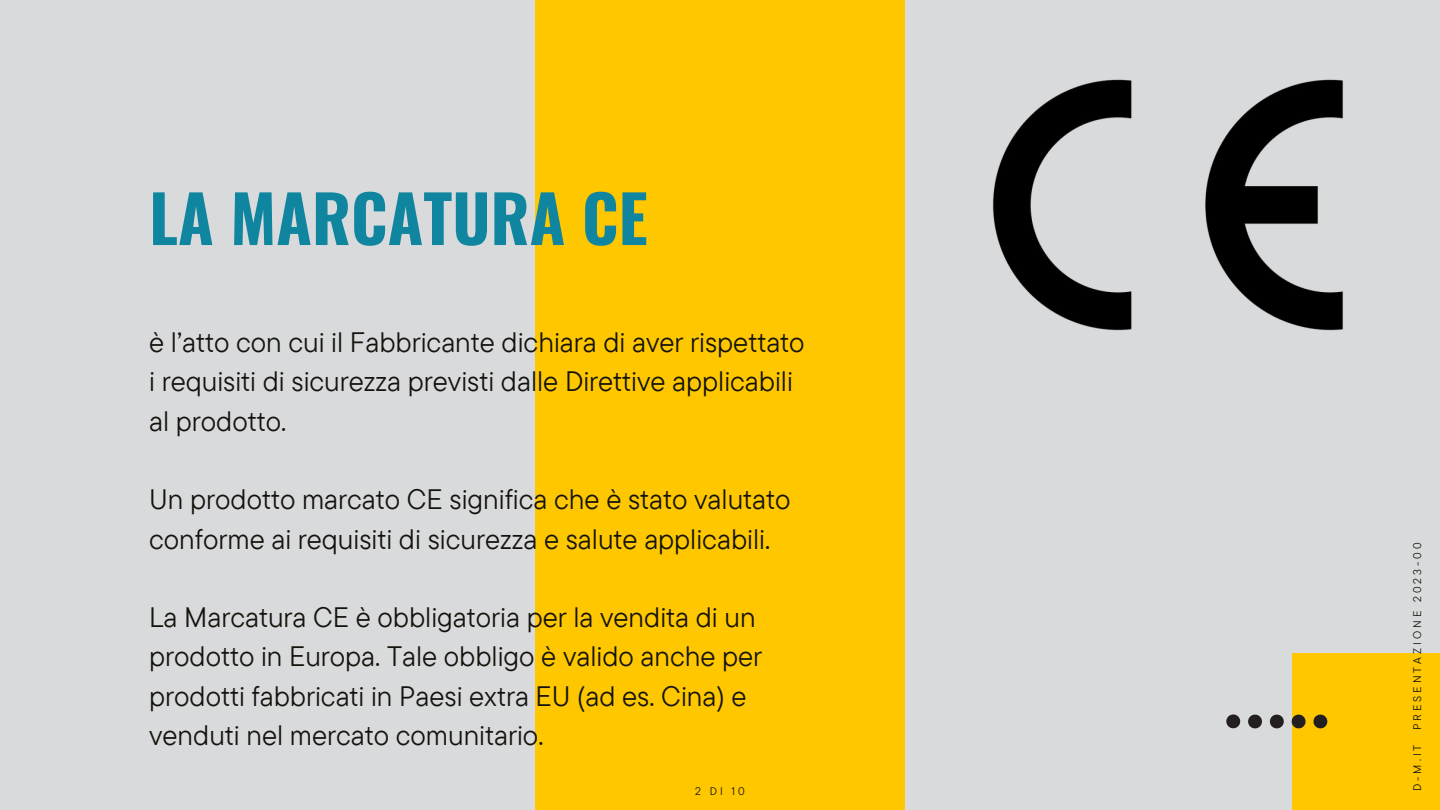
<style>
.page{position:relative;width:1440px;height:810px;background:#d9dadc}
.page>*{position:absolute;margin:0;border:0;box-sizing:border-box;transform-origin:0 0}
.t1{font:700 65px "Oswald";color:#0f859f}
.t2{font:28px/39.3px "TT Commons Pro";color:#14130d}
.t3{font:11.1px "TT Commons Pro";letter-spacing:.27em;color:#14130d}
</style>
<div class="page">
<div style="left:535px;top:0;width:370px;height:810px;background:#ffc700"></div>
<img style="left:992px;top:79px;width:351px;height:252px">
<div style="left:1292px;top:653px;width:148px;height:157px;background:#ffc700"></div>
<svg style="left:1226px;top:714px;width:14px;height:14px"></svg>
<svg style="left:1248px;top:715px;width:14px;height:13px"></svg>
<svg style="left:1270px;top:715px;width:14px;height:13px"></svg>
<svg style="left:1292px;top:715px;width:14px;height:13px"></svg>
<svg style="left:1313px;top:715px;width:14px;height:13px"></svg>
<h1 class="t1" style="left:149px;top:185px;width:500px">LA MARCATURA CE</h1>
<p class="t2" style="left:149px;top:323px;width:657px">è l’atto con cui il Fabbricante dichiara di aver rispettato i requisiti di sicurezza previsti dalle Direttive applicabili al prodotto.</p>
<p class="t2" style="left:149px;top:480px;width:643px">Un prodotto marcato CE significa che è stato valutato conforme ai requisiti di sicurezza e salute applicabili.</p>
<p class="t2" style="left:149px;top:598px;width:615px">La Marcatura CE è obbligatoria per la vendita di un prodotto in Europa. Tale obbligo è valido anche per prodotti fabbricati in Paesi extra EU (ad es. Cina) e venduti nel mercato comunitario.</p>
<p class="t3" style="left:695px;top:783px;width:51px">2 DI 10</p>
<p class="t3" style="left:1409px;top:730px;width:189px;rotate:-90deg">PRESENTAZIONE 2023-00</p>
<p class="t3" style="left:1409px;top:791px;width:48px;rotate:-90deg">D-M.IT</p>
</div>
